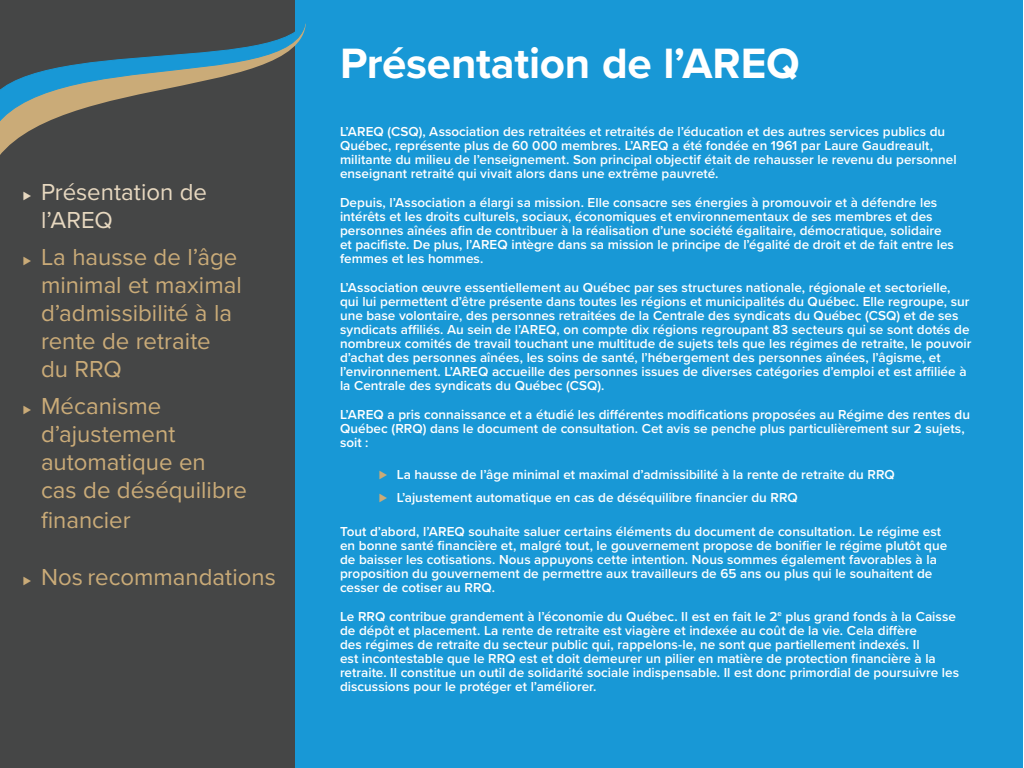
<style>
.page{position:relative;width:1024px;height:768px;background:#fff}
.page>*{position:absolute;margin:0;border:0;box-sizing:border-box;transform-origin:0 0}
.t1{font:700 44px "Proxima Nova";letter-spacing:-.005em;color:#fff}
.t2{font:24px/28px "Proxima Nova";color:#caab78}
.t3{font:24px/28px "Proxima Nova";color:#e7d8c0}
.t4{font:600 13.5px/14px "Proxima Nova";color:#fff}
.s1{font-size:14px}
.s2{font-weight:400;font-size:14px;color:#caab78}
</style>
<div class="page">
<div style="left:203px;top:0;width:820px;height:768px;background:#1898d6"></div>
<div style="left:0;top:0;width:295px;height:768px;background:#454646"></div>
<svg style="left:0;top:23px;width:306px;height:132px"></svg>
<h2 class="t3" style="left:41px;top:177px;width:168px;text-indent:-18px"><span class="s1">⊲</span> Présentation de l’AREQ</h2>
<h2 class="t2" style="left:41px;top:242px;width:202px;text-indent:-18px"><span class="s1">⊲</span> La hausse de l’âge minimal et maximal d’admissibilité à la rente de retraite du RRQ</h2>
<h2 class="t2" style="left:41px;top:391px;width:208px;line-height:28.5px;text-indent:-18px"><span class="s1">⊲</span> Mécanisme d’ajustement automatique en cas de déséquilibre financier</h2>
<h2 class="t2" style="left:23px;top:562px;width:254px"><span class="s1">⊲</span> Nos recommandations</h2>
<h1 class="t1" style="left:340px;top:30px;width:461px">Présentation de l’AREQ</h1>
<p class="t4" style="left:340px;top:124px;width:618px">L’AREQ (CSQ), Association des retraitées et retraités de l’éducation et des autres services publics du Québec, représente plus de 60 000 membres. L’AREQ a été fondée en 1961 par Laure Gaudreault, militante du milieu de l’enseignement. Son principal objectif était de rehausser le revenu du personnel enseignant retraité qui vivait alors dans une extrême pauvreté.</p>
<p class="t4" style="left:340px;top:195px;width:615px">Depuis, l’Association a élargi sa mission. Elle consacre ses énergies à promouvoir et à défendre les intérêts et les droits culturels, sociaux, économiques et environnementaux de ses membres et des personnes aînées afin de contribuer à la réalisation d’une société égalitaire, démocratique, solidaire et pacifiste. De plus, l’AREQ intègre dans sa mission le principe de l’égalité de droit et de fait entre les femmes et les hommes.</p>
<p class="t4" style="left:340px;top:280px;width:633px">L’Association œuvre essentiellement au Québec par ses structures nationale, régionale et sectorielle, qui lui permettent d’être présente dans toutes les régions et municipalités du Québec. Elle regroupe, sur une base volontaire, des personnes retraitées de la Centrale des syndicats du Québec (CSQ) et de ses syndicats affiliés. Au sein de l’AREQ, on compte dix régions regroupant 83 secteurs qui se sont dotés de nombreux comités de travail touchant une multitude de sujets tels que les régimes de retraite, le pouvoir d’achat des personnes aînées, les soins de santé, l’hébergement des personnes aînées, l’âgisme, et l’environnement. L’AREQ accueille des personnes issues de diverses catégories d’emploi et est affiliée à la Centrale des syndicats du Québec (CSQ).</p>
<p class="t4" style="left:340px;top:407px;width:632px">L’AREQ a pris connaissance et a étudié les différentes modifications proposées au Régime des rentes du<br>Québec (RRQ) dans le document de consultation. Cet avis se penche plus particulièrement sur 2 sujets, soit :</p>
<p class="t4" style="left:379px;top:462px;width:517px;line-height:23px"><span class="s2">⊲</span> La hausse de l’âge minimal et maximal d’admissibilité à la rente de retraite du RRQ <span class="s2">⊲</span> L’ajustement automatique en cas de déséquilibre financier du RRQ</p>
<p class="t4" style="left:340px;top:524px;width:609px">Tout d’abord, l’AREQ souhaite saluer certains éléments du document de consultation. Le régime est en bonne santé financière et, malgré tout, le gouvernement propose de bonifier le régime plutôt que de baisser les cotisations. Nous appuyons cette intention. Nous sommes également favorables à la proposition du gouvernement de permettre aux travailleurs de 65 ans ou plus qui le souhaitent de cesser de cotiser au RRQ.</p>
<p class="t4" style="left:340px;top:609px;width:621px">Le RRQ contribue grandement à l’économie du Québec. Il est en fait le 2<sup>e</sup> plus grand fonds à la Caisse de dépôt et placement. La rente de retraite est viagère et indexée au coût de la vie. Cela diffère<br>des régimes de retraite du secteur public qui, rappelons-le, ne sont que partiellement indexés. Il<br>est incontestable que le RRQ est et doit demeurer un pilier en matière de protection financière à la retraite. Il constitue un outil de solidarité sociale indispensable. Il est donc primordial de poursuivre les discussions pour le protéger et l’améliorer.</p>
</div>
